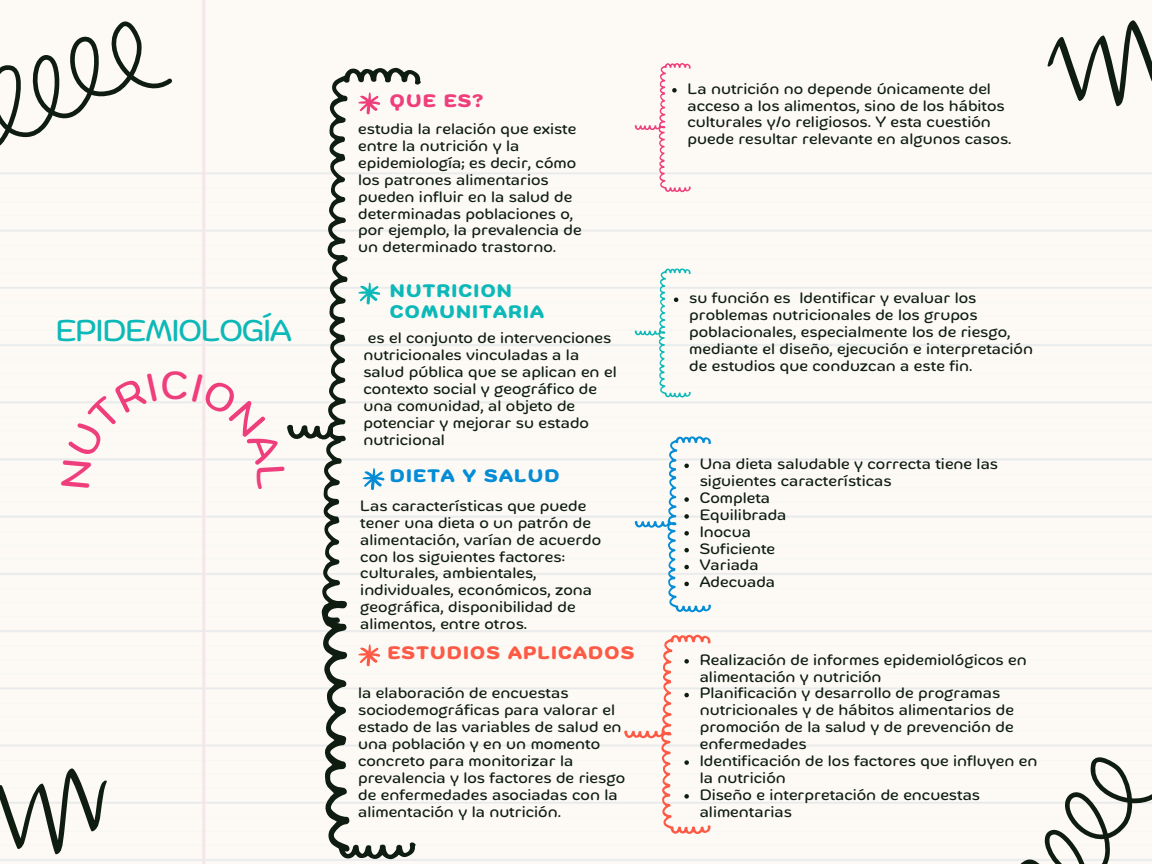
<style>
.page{position:relative;width:1152px;height:864px;background:#fff}
.page>*{position:absolute;margin:0;border:0;box-sizing:border-box;transform-origin:0 0}
.t1{font:30px "Mommi";letter-spacing:-.04em;color:#0cb9b8}
.t2{font:700 18px/21.3px "Mommi";letter-spacing:.07em;color:#0cb9b8}
.t3{font:700 18px "Mommi";letter-spacing:.07em;color:#fd5a46}
.t4{font:700 18px "Mommi";letter-spacing:.07em;color:#058cd7}
.t5{font:700 18px "Mommi";color:#ef3e7c}
.t6{font:15px/16.8px "Mommi";color:#0f1d11}
</style>
<div class="page">
<svg style="left:983px;top:732px;width:169px;height:132px"></svg>
<svg style="left:635px;top:63px;width:56px;height:129px"></svg>
<svg style="left:635px;top:268px;width:56px;height:130px"></svg>
<svg style="left:635px;top:436px;width:76px;height:176px"></svg>
<svg style="left:624px;top:635px;width:87px;height:199px"></svg>
<svg style="left:1037px;top:0;width:115px;height:132px"></svg>
<svg style="left:0;top:21px;width:421px;height:843px"></svg>
<p class="t1" style="left:55px;top:317px;width:238px">EPIDEMIOLOGÍA</p>
<p class="t5" style="left:390px;top:92px;width:95px">QUE ES?</p>
<p class="t6" style="left:358px;top:121px;width:225px">estudia la relación que existe entre la nutrición y la epidemiología; es decir, cómo los patrones alimentarios pueden influir en la salud de determinadas poblaciones o, por ejemplo, la prevalencia de un determinado trastorno.</p>
<p class="t2" style="left:390px;top:281px;width:156px">NUTRICION<br>COMUNITARIA</p>
<p class="t6" style="left:363px;top:330px;width:255px">es el conjunto de intervenciones nutricionales vinculadas a la salud pública que se aplican en el contexto social y geográfico de una comunidad, al objeto de potenciar y mejorar su estado nutricional</p>
<p class="t4" style="left:390px;top:468px;width:171px">DIETA Y SALUD</p>
<p class="t6" style="left:360px;top:498px;width:243px">Las características que puede tener una dieta o un patrón de alimentación, varían de acuerdo con los siguientes factores: culturales, ambientales, individuales, económicos, zona geográfica, disponibilidad de alimentos, entre otros.</p>
<p class="t3" style="left:387px;top:645px;width:248px">ESTUDIOS APLICADOS</p>
<p class="t6" style="left:358px;top:686px;width:269px">la elaboración de encuestas sociodemográficas para valorar el estado de las variables de salud en una población y en un momento concreto para monitorizar la prevalencia y los factores de riesgo de enfermedades asociadas con la alimentación y la nutrición.</p>
<p class="t6" style="left:688px;top:81px;width:326px">La nutrición no depende únicamente del acceso a los alimentos, sino de los hábitos culturales y/o religiosos. Y esta cuestión puede resultar relevante en algunos casos.</p>
<p class="t6" style="left:689px;top:290px;width:345px">su función es Identificar y evaluar los problemas nutricionales de los grupos poblacionales, especialmente los de riesgo, mediante el diseño, ejecución e interpretación de estudios que conduzcan a este fin.</p>
<h3 class="t6" style="left:700px;top:456px;width:300px">Una dieta saludable y correcta tiene las siguientes características</h3>
<p class="t6" style="left:700px;top:490px;width:72px">Completa</p>
<p class="t6" style="left:700px;top:507px;width:88px">Equilibrada</p>
<p class="t6" style="left:700px;top:524px;width:53px">Inocua</p>
<p class="t6" style="left:700px;top:541px;width:77px">Suficiente</p>
<p class="t6" style="left:700px;top:558px;width:60px">Variada</p>
<p class="t6" style="left:700px;top:574px;width:77px">Adecuada</p>
<h3 class="t6" style="left:700px;top:652px;width:329px">Realización de informes epidemiológicos en alimentación y nutrición</h3>
<p class="t6" style="left:700px;top:686px;width:316px">Planificación y desarrollo de programas nutricionales y de hábitos alimentarios de promoción de la salud y de prevención de enfermedades</p>
<p class="t6" style="left:700px;top:753px;width:339px">Identificación de los factores que influyen en la nutrición</p>
<h2 class="t6" style="left:700px;top:787px;width:282px">Diseño e interpretación de encuestas alimentarias</h2>
</div>
